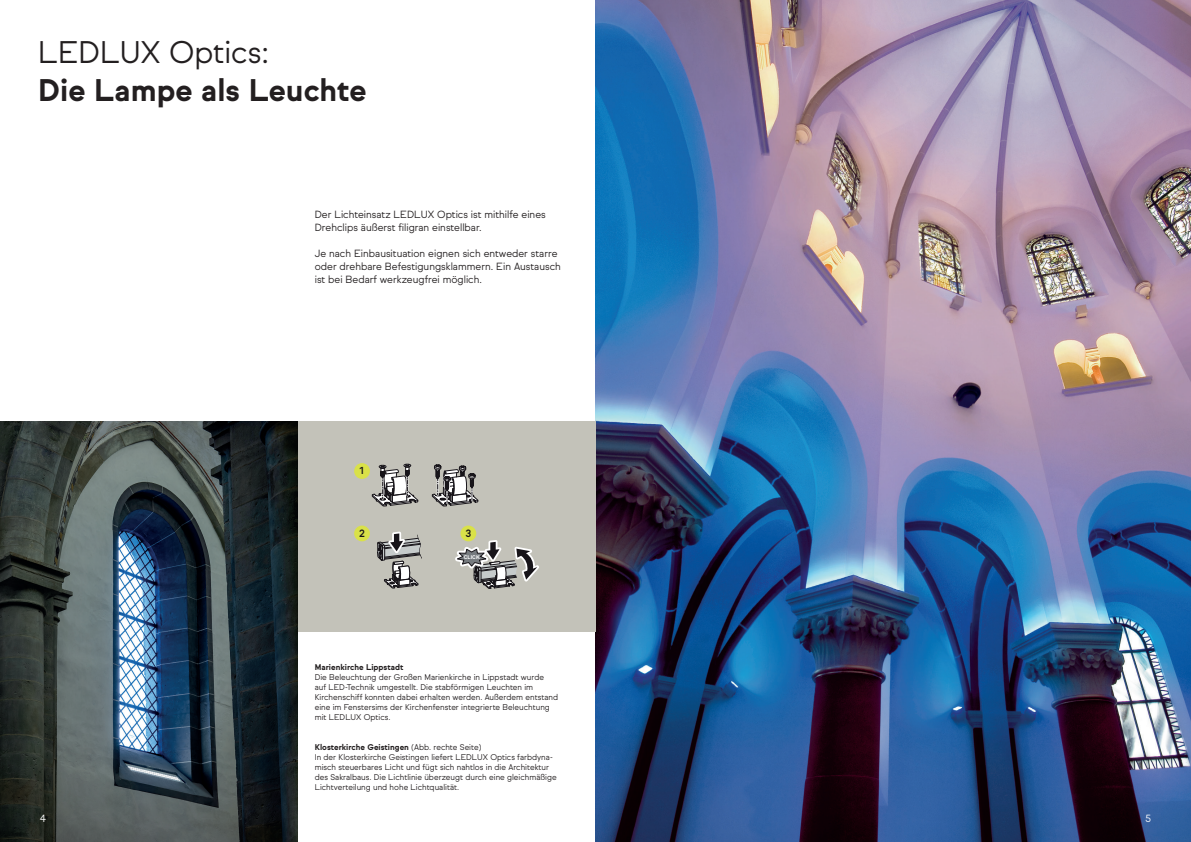
<style>
.page{position:relative;width:1191px;height:842px;background:#fff}
.page>*{position:absolute;margin:0;border:0;box-sizing:border-box;transform-origin:0 0}
.t1{font:700 30px "Sul Sans";color:#231f20}
.t2{font:300 30px "Sul Sans";color:#231f20}
.t3{font:500 10.1px "Sul Sans";color:#171419}
.t4{font:300 10px/13px "Sul Sans";color:#231f20}
.t5{font:300 10px "Sul Sans";color:#fff}
.t6{font:500 9.7px "Sul Sans";color:#171419}
.t7{font:300 8px/10px "Sul Sans";color:#231f20}
.t8{font:700 8px "Sul Sans";color:#231f20}
.t9{font:700 5.3px "Arial";color:#fff}
.s1{font-weight:700}
</style>
<div class="page">
<img style="left:595px;top:0;width:596px;height:842px">
<img style="left:0;top:421px;width:298px;height:421px">
<div style="left:298px;top:421px;width:297px;height:210px;background:#c3c2b9"></div>
<div style="left:354px;top:463px;width:16px;height:16px;background:#d9e149;border-radius:50%"></div>
<svg style="left:371px;top:463px;width:47px;height:44px"></svg>
<svg style="left:431px;top:464px;width:47px;height:43px"></svg>
<svg style="left:377px;top:532px;width:45px;height:57px"></svg>
<div style="left:460px;top:525px;width:16px;height:16px;background:#d9e149;border-radius:50%"></div>
<svg style="left:455px;top:540px;width:84px;height:49px"></svg>
<div style="left:354px;top:525px;width:16px;height:16px;background:#d9e149;border-radius:50%"></div>
<h1 class="t2" style="left:38px;top:34px;width:232px">LEDLUX Optics:</h1>
<h1 class="t1" style="left:38px;top:72px;width:330px">Die Lampe als Leuchte</h1>
<p class="t4" style="left:315px;top:208px;width:232px">Der Lichteinsatz LEDLUX Optics ist mithilfe eines<br>Drehclips äußerst filigran einstellbar.</p>
<p class="t4" style="left:315px;top:247px;width:248px">Je nach Einbausituation eignen sich entweder starre oder drehbare Befestigungsklammern. Ein Austausch ist bei Bedarf werkzeugfrei möglich.</p>
<p class="t6" style="left:359px;top:465px;width:6px">1</p>
<p class="t3" style="left:359px;top:527px;width:7px">2</p>
<p class="t3" style="left:465px;top:527px;width:7px">3</p>
<p class="t9" style="left:464px;top:554px;width:18px">CLICK</p>
<p class="t8" style="left:315px;top:662px;width:90px">Marienkirche Lippstadt</p>
<p class="t7" style="left:315px;top:672px;width:245px">Die Beleuchtung der Großen Marienkirche in Lippstadt wurde<br>auf LED-Technik umgestellt. Die stabförmigen Leuchten im Kirchenschiff konnten dabei erhalten werden. Außerdem entstand eine im Fenstersims der Kirchenfenster integrierte Beleuchtung mit LEDLUX Optics.</p>
<p class="t7" style="left:315px;top:742px;width:243px"><span class="s1">Klosterkirche Geistingen</span> (Abb. rechte Seite)<br>In der Klosterkirche Geistingen liefert LEDLUX Optics farbdyna&shy;misch steuerbares Licht und fügt sich nahtlos in die Architektur des Sakralbaus. Die Lichtlinie überzeugt durch eine gleichmäßige Lichtverteilung und hohe Lichtqualität.</p>
<p class="t5" style="left:40px;top:812px;width:8px">4</p>
<p class="t5" style="left:1145px;top:812px;width:8px">5</p>
</div>
